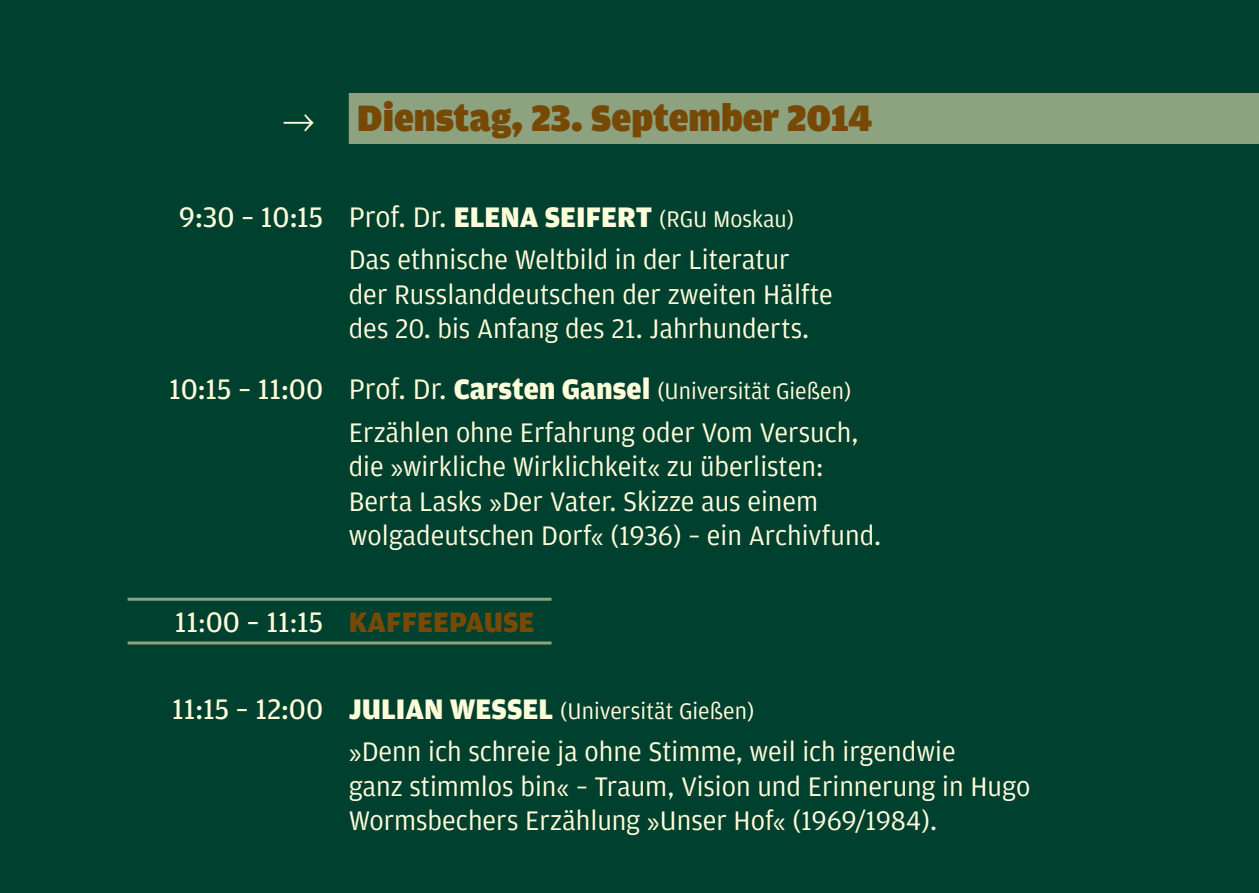
<style>
.page{position:relative;width:1259px;height:893px;background:#00402f}
.page>*{position:absolute;margin:0;border:0;box-sizing:border-box;transform-origin:0 0}
.t1{font:900 39px "Amplitude";color:#764906}
.t2{font:900 30px "Amplitude";color:#fffcda}
.t3{font:900 30px "Amplitude";color:#764906}
.t4{font:28.5px/34.2px "Amplitude";color:#fffcda}
.t5{font:24px "Amplitude";color:#fffcda}
.s1{color:#fffcda}
.s2{font-weight:400}
.s3{font-weight:400;font-size:24px}
.s4{font-size:30px}
.s5{font-weight:900;font-size:30px}
.s6{font-weight:400;color:#fffcda}
</style>
<div class="page">
<div style="left:349px;top:93px;width:910px;height:51px;background:#8da37f"></div>
<hr style="left:128px;top:641px;width:423px;height:3px;background:#8da37f">
<hr style="left:128px;top:598px;width:423px;height:3px;background:#8da37f">
<h1 class="t1" style="left:282px;top:96px;width:592px"><span class="s1">→</span> Dienstag, 23. September 2014</h1>
<p class="t2" style="left:179px;top:200px;width:617px"><span class="s2">9:30 – 10:15</span> <span class="s2">Prof. Dr.</span> ELENA SEIFERT <span class="s3">(RGU Moskau)</span></p>
<p class="t4" style="left:349px;top:243px;width:485px">Das ethnische Weltbild in der Literatur der Russlanddeutschen der zweiten Hälfte des 20. bis Anfang des 21. Jahrhunderts.</p>
<p class="t5" style="left:169px;top:378px;width:683px"><span class="s4">10:15 – 11:00</span> <span class="s4">Prof. Dr.</span> <span class="s5">Carsten Gansel</span> (Universität Gießen)</p>
<p class="t4" style="left:349px;top:416px;width:534px">Erzählen ohne Erfahrung oder Vom Versuch, die »wirkliche Wirklichkeit« zu überlisten:<br>Berta Lasks »Der Vater. Skizze aus einem wolgadeutschen Dorf« (1936) – ein Archivfund.</p>
<p class="t3" style="left:175px;top:605px;width:361px"><span class="s6">11</span><span class="s6">:</span><span class="s6">00 – 11</span><span class="s6">:</span><span class="s6">15</span> KAFFEEPAUSE</p>
<p class="t5" style="left:172px;top:697px;width:583px"><span class="s4">11:15 – 12:00</span> <span class="s5">JULIAN WESSEL</span> (Universität Gießen)</p>
<p class="t4" style="left:349px;top:735px;width:683px">»Denn ich schreie ja ohne Stimme, weil ich irgendwie<br>ganz stimmlos bin« – Traum, Vision und Erinnerung in Hugo<br>Wormsbechers Erzählung »Unser Hof« (1969/1984).</p>
</div>
